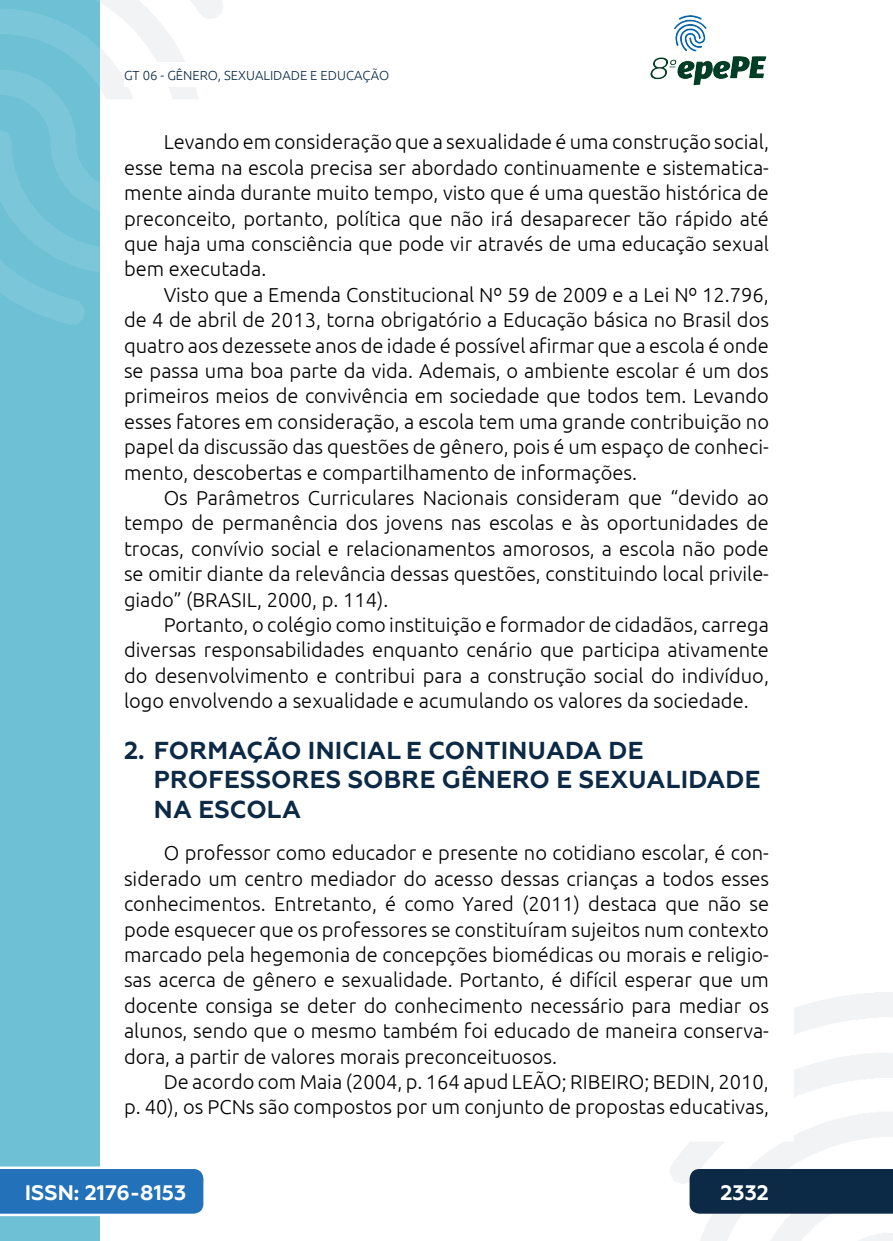
<style>
.page{position:relative;width:893px;height:1241px;background:#fff}
.page>*{position:absolute;margin:0;border:0;box-sizing:border-box;transform-origin:0 0}
._3_SUBTÍTULO{font:700 24.5px/29.4px "Geometria";letter-spacing:.01em;color:#0c2a46}
.t1{font:700 21px "Geometria";color:#fff}
._5_CORPO{font:300 20.12px/25.4px "Ubuntu";color:#000;text-align:justify}
.t2{font:300 13.12px "Ubuntu";color:#0c2a46}
</style>
<div class="page">
<svg style="left:670px;top:992px;width:223px;height:248px"></svg>
<svg style="left:99px;top:0;width:124px;height:324px"></svg>
<img style="left:650px;top:15px;width:117px;height:71px">
<div style="left:0;top:0;width:99px;height:1240px;background:#6ec0d5"></div>
<svg style="left:0;top:0;width:99px;height:325px"></svg>
<svg style="left:0;top:1166px;width:203px;height:49px;background:#367dbf"></svg>
<div style="left:690px;top:1168px;width:203px;height:45px;background:#0c2a46"></div>
<div style="left:124px;top:62px;width:516px;height:25px;background:#fff"></div>
<p class="t2" style="left:124px;top:67px;width:267px">GT 06 - GÊNERO, SEXUALIDADE E EDUCAÇÃO</p>
<p class="_5_CORPO" style="left:124px;top:129px;width:646px;text-indent:40px">Levando em consideração que a sexualidade é uma construção social, esse tema na escola precisa ser abordado continuamente e sistematica&shy;mente ainda durante muito tempo, visto que é uma questão histórica de preconceito, portanto, política que não irá desaparecer tão rápido até que haja uma consciência que pode vir através de uma educação sexual bem executada.</p>
<p class="_5_CORPO" style="left:124px;top:281px;width:646px;text-indent:40px">Visto que a Emenda Constitucional Nº 59 de 2009 e a Lei Nº 12.796, de 4 de abril de 2013, torna obrigatório a Educação básica no Brasil dos quatro aos dezessete anos de idade é possível afirmar que a escola é onde se passa uma boa parte da vida. Ademais, o ambiente escolar é um dos primeiros meios de convivência em sociedade que todos tem. Levando esses fatores em consideração, a escola tem uma grande contribuição no papel da discussão das questões de gênero, pois é um espaço de conheci&shy;mento, descobertas e compartilhamento de informações.</p>
<p class="_5_CORPO" style="left:124px;top:484px;width:646px;text-indent:40px">Os Parâmetros Curriculares Nacionais consideram que “devido ao tempo de permanência dos jovens nas escolas e às oportunidades de trocas, convívio social e relacionamentos amorosos, a escola não pode se omitir diante da relevância dessas questões, constituindo local privile&shy;giado” (BRASIL, 2000, p. 114).</p>
<p class="_5_CORPO" style="left:124px;top:611px;width:646px;text-indent:40px">Portanto, o colégio como instituição e formador de cidadãos, carrega diversas responsabilidades enquanto cenário que participa ativamente do desenvolvimento e contribui para a construção social do indivíduo, logo envolvendo a sexualidade e acumulando os valores da sociedade.</p>
<p class="_3_SUBTÍTULO" style="left:154px;top:735px;width:608px;text-indent:-30px">2. FORMAÇÃO INICIAL E CONTINUADA DE<br>PROFESSORES SOBRE GÊNERO E SEXUALIDADE<br>NA ESCOLA</p>
<p class="_5_CORPO" style="left:124px;top:840px;width:646px;text-indent:40px">O professor como educador e presente no cotidiano escolar, é con&shy;siderado um centro mediador do acesso dessas crianças a todos esses conhecimentos. Entretanto, é como Yared (2011) destaca que não se pode esquecer que os professores se constituíram sujeitos num contexto marcado pela hegemonia de concepções biomédicas ou morais e religio&shy;sas acerca de gênero e sexualidade. Portanto, é difícil esperar que um docente consiga se deter do conhecimento necessário para mediar os alunos, sendo que o mesmo também foi educado de maneira conserva&shy;dora, a partir de valores morais preconceituosos.</p>
<p class="_5_CORPO" style="left:124px;top:1068px;width:646px;text-align:right">De acordo com Maia (2004, p. 164 apud LEÃO; RIBEIRO; BEDIN, 2010,<br>p. 40), os PCNs são compostos por um conjunto de propostas educativas,</p>
<p class="t1" style="left:25px;top:1179px;width:163px">ISSN: 2176-8153</p>
<p class="t1" style="left:720px;top:1179px;width:50px">2332</p>
</div>
